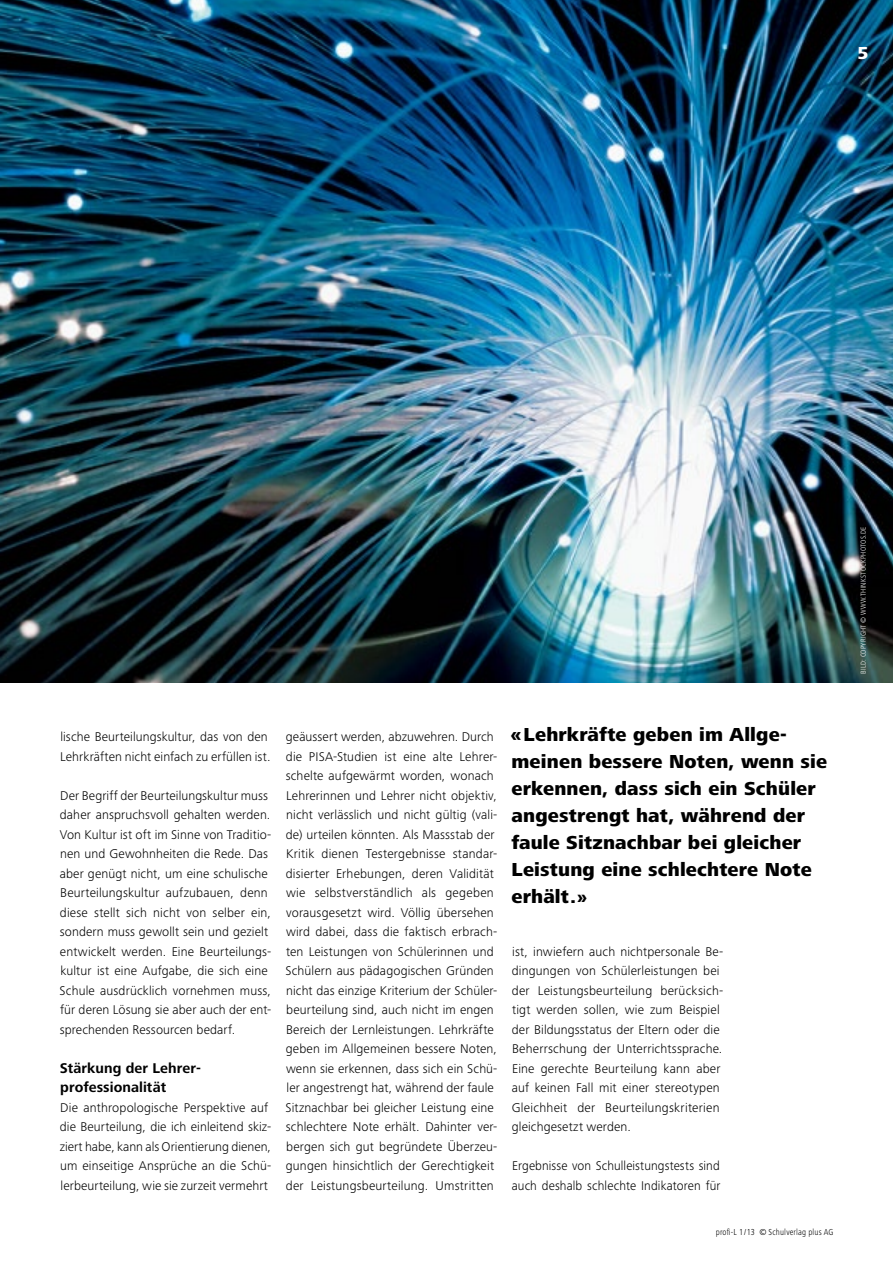
<style>
.page{position:relative;width:893px;height:1263px;background:#fff}
.page>*{position:absolute;margin:0;border:0;box-sizing:border-box;transform-origin:0 0}
.t1{font:800 19.5px/27px "Frutiger Next Pro";letter-spacing:.01em;color:#000}
.t2{font:800 18px "Frutiger Next Pro";color:#fff}
.t3{font:700 14.7px/19.5px "Frutiger Next Pro";letter-spacing:.005em;color:#000}
.t4{font:300 13.2px/19.5px "Frutiger Next Pro";letter-spacing:.01em;color:#000}
.t5{font:300 condensed 9px "Frutiger Next Pro";letter-spacing:.02em;color:#000}
.t6{font:300 condensed 7.5px "Frutiger Next Pro";letter-spacing:.035em;color:#fff}
.s1{font-size:18px}
</style>
<div class="page">
<img style="left:0;top:0;width:893px;height:682px">
<h2 class="t2" style="left:858px;top:42px;width:13px">5</h2>
<p class="t4" style="left:60px;top:727px;width:212px">lische Beurteilungskultur, das von den<br>Lehrkräften nicht einfach zu erfüllen ist.</p>
<p class="t4" style="left:60px;top:785px;width:213px">Der Begriff der Beurteilungskultur muss daher anspruchsvoll gehalten werden.<br>Von Kultur ist oft im Sinne von Traditio&shy;nen und Gewohnheiten die Rede. Das aber genügt nicht, um eine schulische Beurteilungskultur aufzubauen, denn diese stellt sich nicht von selber ein, sondern muss gewollt sein und gezielt entwickelt werden. Eine Beurteilungs&shy;kultur ist eine Aufgabe, die sich eine Schule ausdrücklich vornehmen muss, für deren Lösung sie aber auch der ent&shy;sprechenden Ressourcen bedarf.</p>
<p class="t3" style="left:60px;top:1058px;width:143px">Stärkung der Lehrer&shy;professionalität</p>
<p class="t4" style="left:60px;top:1097px;width:213px">Die anthropologische Perspektive auf die Beurteilung, die ich einleitend skiz&shy;ziert habe, kann als Orientierung dienen, um einseitige Ansprüche an die Schü&shy;lerbeurteilung, wie sie zurzeit vermehrt</p>
<p class="t4" style="left:286px;top:727px;width:213px">geäussert werden, abzuwehren. Durch die PISA-Studien ist eine alte Lehrer&shy;schelte aufgewärmt worden, wonach Lehrerinnen und Lehrer nicht objektiv, nicht verlässlich und nicht gültig (vali&shy;de) urteilen könnten. Als Massstab der Kritik dienen Testergebnisse standar&shy;disierter Erhebungen, deren Validität wie selbstverständlich als gegeben vorausgesetzt wird. Völlig übersehen wird dabei, dass die faktisch erbrach&shy;ten Leistungen von Schülerinnen und Schülern aus pädagogischen Gründen nicht das einzige Kriterium der Schüler&shy;beurteilung sind, auch nicht im engen Bereich der Lernleistungen. Lehrkräfte geben im Allgemeinen bessere Noten, wenn sie erkennen, dass sich ein Schü&shy;ler angestrengt hat, während der faule Sitznachbar bei gleicher Leistung eine schlechtere Note erhält. Dahinter ver&shy;bergen sich gut begründete Überzeu&shy;gungen hinsichtlich der Gerechtigkeit der Leistungsbeurteilung. Umstritten</p>
<h1 class="t1" style="left:511px;top:721px;width:318px">«Lehrkräfte geben im Allge&shy;meinen bessere Noten, wenn sie erkennen, dass sich ein Schüler angestrengt hat, während der faule Sitznachbar bei gleicher<br>Leistung eine schlechtere Note erhält.<span class="s1">»</span></h1>
<p class="t4" style="left:512px;top:941px;width:213px">ist, inwiefern auch nichtpersonale Be&shy;dingungen von Schülerleistungen bei der Leistungsbeurteilung berücksich&shy;tigt werden sollen, wie zum Beispiel der Bildungsstatus der Eltern oder die Beherrschung der Unterrichtssprache.<br>Eine gerechte Beurteilung kann aber auf keinen Fall mit einer stereotypen Gleichheit der Beurteilungskriterien gleichgesetzt werden.</p>
<p class="t4" style="left:512px;top:1156px;width:210px">Ergebnisse von Schulleistungstests sind auch deshalb schlechte Indikatoren für</p>
<p class="t5" style="left:716px;top:1227px;width:118px">profi-L 1/13 © Schulverlag plus AG</p>
<p class="t6" style="left:859px;top:674px;width:149px;rotate:-90deg">Bild: Copyright © www.th inkstockphotos.de</p>
</div>
